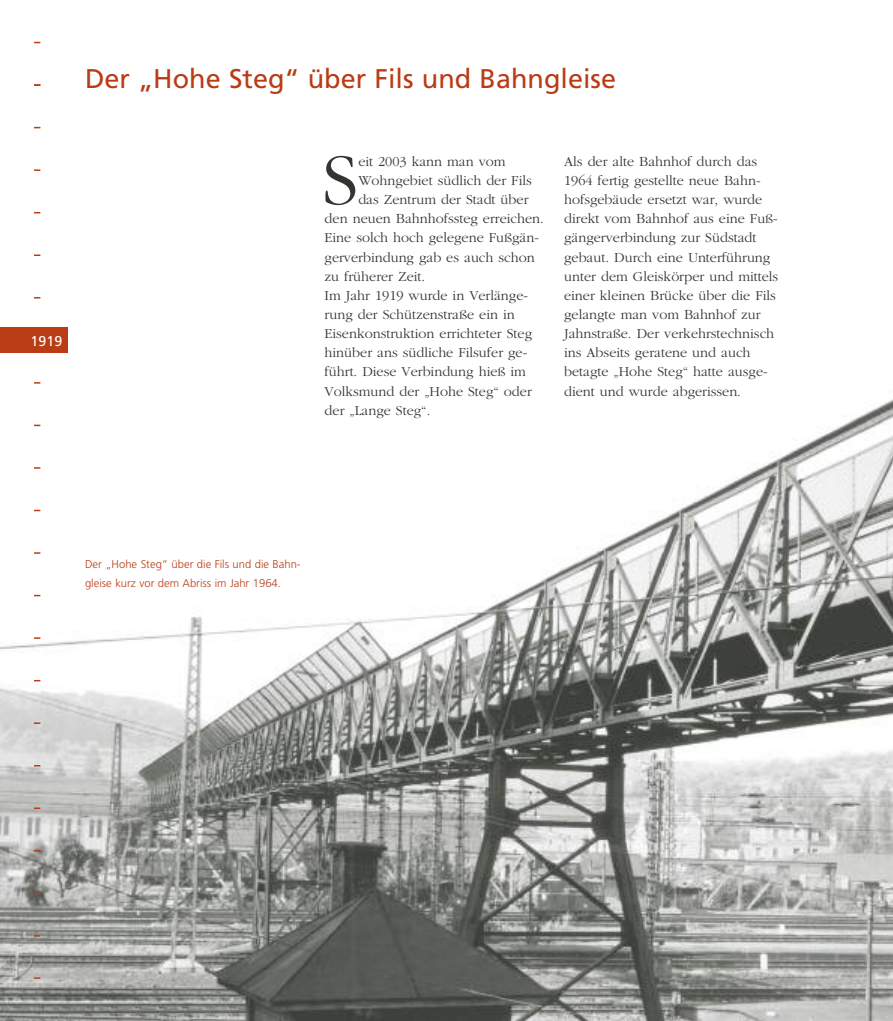
<style>
.page{position:relative;width:893px;height:1021px;background:#fff}
.page>*{position:absolute;margin:0;border:0;box-sizing:border-box;transform-origin:0 0}
.t1{font:300 75.6px "Garamond";color:#323530}
.t2{font:27px "Frutiger";color:#ba3c15}
.t3{font:300 14.25px/19.2px "Garamond";color:#323530}
.t4{font:14.25px "Frutiger";color:#fff}
.t5{font:300 11.25px/19.2px "Frutiger";color:#ba3c15}
</style>
<div class="page">
<img style="left:0;top:399px;width:893px;height:621px">
<svg style="left:34px;top:169px;width:6px;height:2px"></svg>
<svg style="left:34px;top:254px;width:6px;height:2px"></svg>
<svg style="left:34px;top:424px;width:6px;height:2px"></svg>
<svg style="left:34px;top:509px;width:6px;height:2px"></svg>
<svg style="left:34px;top:552px;width:6px;height:2px"></svg>
<svg style="left:34px;top:637px;width:6px;height:2px"></svg>
<svg style="left:34px;top:722px;width:6px;height:2px"></svg>
<svg style="left:34px;top:807px;width:6px;height:2px"></svg>
<svg style="left:34px;top:892px;width:6px;height:2px"></svg>
<svg style="left:34px;top:84px;width:6px;height:2px"></svg>
<div style="left:0;top:327px;width:68px;height:26px;background:#ba3c15"></div>
<p class="t4" style="left:31px;top:335px;width:33px">1919</p>
<h2 class="t2" style="left:85px;top:68px;width:533px">Der „Hohe Steg“ über Fils und Bahngleise</h2>
<h1 class="t1" style="left:322px;top:134px;width:38px">S</h1>
<p class="t3" style="left:358px;top:151px;width:149px">eit 2003 kann man vom</p>
<p class="t3" style="left:358px;top:170px;width:175px">Wohngebiet südlich der Fils</p>
<p class="t3" style="left:358px;top:190px;width:172px">das Zentrum der Stadt über</p>
<p class="t3" style="left:325px;top:209px;width:221px">den neuen Bahnhofssteg erreichen.</p>
<p class="t3" style="left:325px;top:228px;width:216px">Eine solch hoch gelegene Fußgän-</p>
<p class="t3" style="left:325px;top:247px;width:212px">gerverbindung gab es auch schon</p>
<p class="t3" style="left:325px;top:266px;width:102px">zu früherer Zeit.</p>
<p class="t3" style="left:325px;top:285px;width:205px">Im Jahr 1919 wurde in Verlänge-</p>
<p class="t3" style="left:325px;top:304px;width:192px">rung der Schützenstraße ein in</p>
<p class="t3" style="left:325px;top:324px;width:209px">Eisenkonstruktion errichteter Steg</p>
<p class="t3" style="left:325px;top:343px;width:204px">hinüber ans südliche Filsufer ge-</p>
<p class="t3" style="left:325px;top:362px;width:203px">führt. Diese Verbindung hieß im</p>
<p class="t3" style="left:325px;top:381px;width:209px">Volksmund der „Hohe Steg“ oder</p>
<p class="t3" style="left:325px;top:400px;width:107px">der „Lange Steg“.</p>
<p class="t3" style="left:564px;top:151px;width:216px">Als der alte Bahnhof durch das<br>1964 fertig gestellte neue Bahn&shy;hofsgebäude ersetzt war, wurde direkt vom Bahnhof aus eine Fuß&shy;gängerverbindung zur Südstadt gebaut. Durch eine Unterführung unter dem Gleiskörper und mittels einer kleinen Brücke über die Fils gelangte man vom Bahnhof zur<br>Jahnstraße. Der verkehrstechnisch ins Abseits geratene und auch betagte „Hohe Steg“ hatte ausge&shy;dient und wurde abgerissen.</p>
<p class="t5" style="left:85px;top:555px;width:217px">Der „Hohe Steg“ über die Fils und die Bahn&shy;gleise kurz vor dem Abriss im Jahr 1964.</p>
</div>
